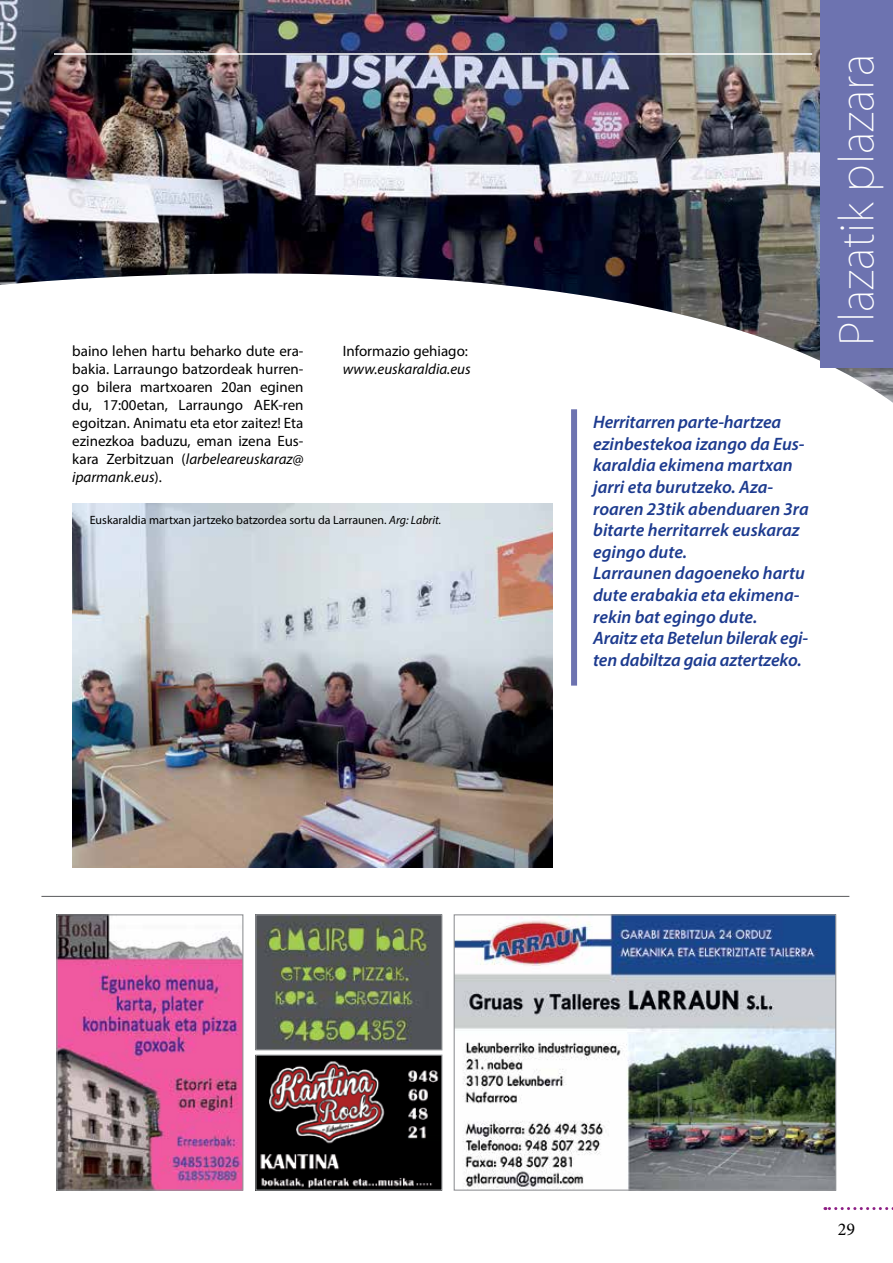
<style>
.page{position:relative;width:893px;height:1263px;background:#fff}
.page>*{position:absolute;margin:0;border:0;box-sizing:border-box;transform-origin:0 0}
.t1{font:200 45px "Koz Go Pr 6 N";color:#fff}
.t2{font:italic 600 18px/21.6px "Myriad Pro";color:#1d3b8f}
.t3{font:18px "Minion Pro";color:#000}
.t4{font:15px/18px "Myriad Pro";color:#000;text-align:justify}
.t5{font:italic 15px "Myriad Pro";color:#000}
.t6{font:12px "Myriad Pro";color:#000}
.s1{font-style:italic}
</style>
<div class="page">
<svg style="left:825px;top:1207px;width:68px;height:3px"></svg>
<img style="left:0;top:0;width:893px;height:403px">
<div style="left:821px;top:0;width:72px;height:368px;background:#6d73b0"></div>
<hr style="left:54px;top:53px;width:758px;height:2px;background:#fff">
<div style="left:571px;top:409px;width:6px;height:277px;background:#6d73b0"></div>
<img style="left:72px;top:504px;width:481px;height:363px">
<hr style="left:41px;top:896px;width:808px;height:1px;background:#58595b">
<img style="left:58px;top:916px;width:183px;height:273px">
<div style="left:56px;top:914px;width:187px;height:277px;border:1px solid #939598"></div>
<img style="left:456px;top:916px;width:378px;height:273px">
<div style="left:454px;top:914px;width:382px;height:277px;border:1px solid #939598"></div>
<img style="left:257px;top:916px;width:183px;height:132px">
<div style="left:255px;top:914px;width:187px;height:136px;border:1px solid #939598"></div>
<img style="left:257px;top:1056px;width:183px;height:133px">
<div style="left:255px;top:1054px;width:187px;height:137px;border:1px solid #939598"></div>
<p class="t4" style="left:72px;top:341px;width:233px">baino lehen hartu beharko dute era-</p>
<p class="t4" style="left:72px;top:359px;width:233px">bakia. Larraungo batzordeak hurren&shy;go bilera martxoaren 20an eginen du, 17:00etan, Larraungo AEK-ren egoitzan. Animatu eta etor zaitez! Eta ezinezkoa baduzu, eman izena Eus&shy;kara Zerbitzuan (<span class="s1">larbeleareuskaraz@ iparmank.eus</span>).</p>
<p class="t4" style="left:343px;top:341px;width:127px">Informazio gehiago:</p>
<p class="t5" style="left:343px;top:359px;width:129px">www.euskaraldia.eus</p>
<p class="t6" style="left:90px;top:513px;width:353px">Euskaraldia martxan jartzeko batzordea sortu da Larraunen. <span class="s1">Arg: Labrit.</span></p>
<h1 class="t1" style="left:832px;top:346px;width:295px;rotate:-90deg">Plazatik plazara</h1>
<p class="t2" style="left:593px;top:411px;width:217px">Herritarren parte-hartzea ezinbestekoa izango da Eus&shy;karaldia ekimena martxan jarri eta burutzeko. Aza&shy;roaren 23tik abenduaren 3ra bitarte herritarrek euskaraz egingo dute.<br>Larraunen dagoeneko hartu dute erabakia eta ekimena&shy;rekin bat egingo dute.<br>Araitz eta Betelun bilerak egi&shy;ten dabiltza gaia aztertzeko.</p>
<p class="t3" style="left:838px;top:1217px;width:19px">29</p>
</div>
